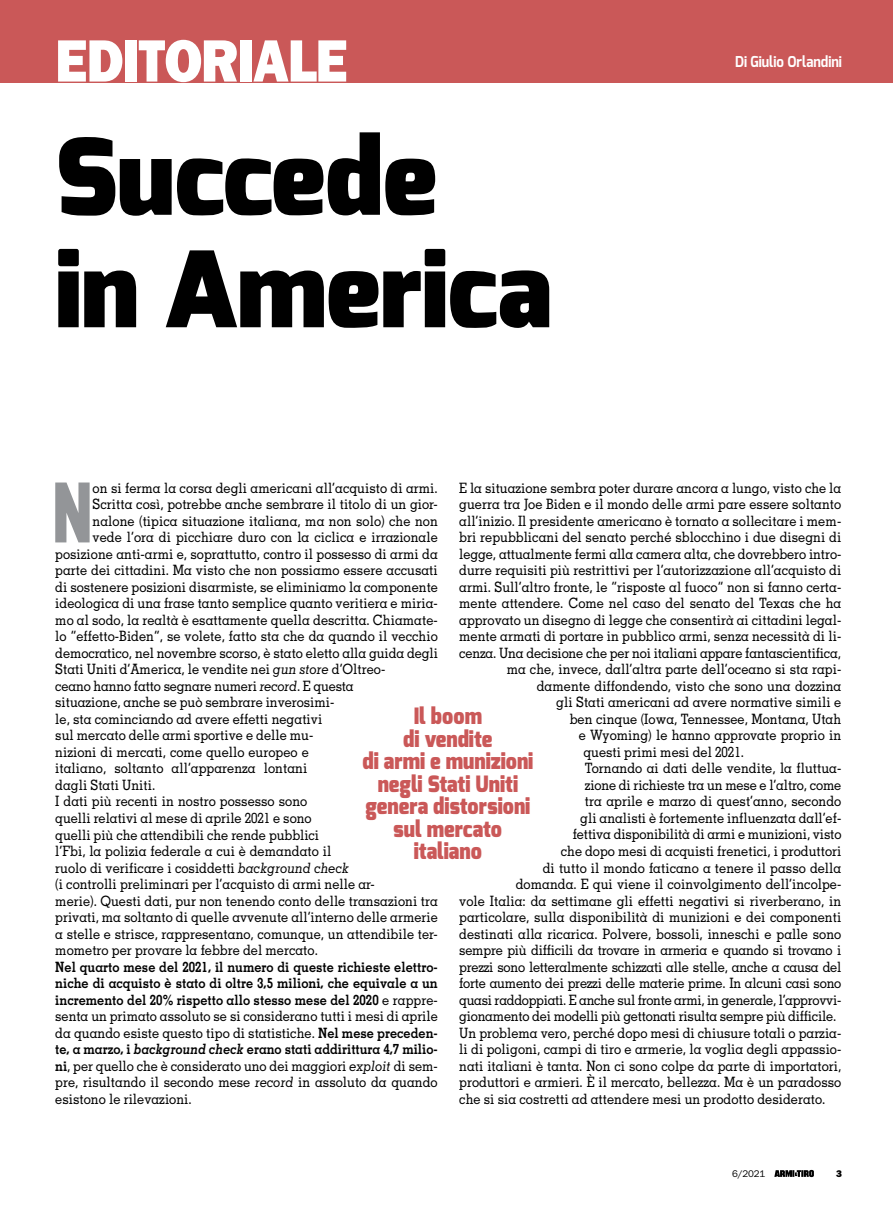
<style>
.page{position:relative;width:893px;height:1212px;background:#fff}
.page>*{position:absolute;margin:0;border:0;box-sizing:border-box;transform-origin:0 0}
.t1{font:900 105px/112.5px "Exo";letter-spacing:-.01em;color:#000}
.t2{font:900 81.9px "Exo";color:#939598;scale:.7 1}
.t3{font:60px "ITC Franklin Gothic Std Hvy";letter-spacing:-.02em;color:#fff;scale:.9 1}
.t4{font:900 22.5px/22.5px "Exo";color:#ca5858;text-align:center;scale:.9 1}
.t5{font:700 15px "Exo";color:#fff;scale:.9 1}
.t6{font:500 14.25px/16.5px "Memphis";color:#000;text-align:justify;scale:.9 1}
.t7{font:500 14.25px "Memphis";letter-spacing:-.02em;color:#000;scale:.9 1}
.t8{font:500 14.25px "Memphis";letter-spacing:-.025em;color:#000;scale:.9 1}
.t9{font:9.75px "ITC Franklin Gothic Std";color:#000}
.t10{font:9.75px "ITC Franklin Gothic Std Hvy";color:#000}
.s1{font-style:italic}
.s2{font-weight:700}
.s3{font-weight:700;font-style:italic}
</style>
<div class="page">
<div style="left:0;top:0;width:893px;height:83px;background:#ca5858"></div>
<svg style="left:774px;top:1170px;width:40px;height:7px"></svg>
<h3 class="t3" style="left:55px;top:26px;width:327px">EDITORIALE</h3>
<h1 class="t1" style="left:55px;top:122px;width:498px">Succede<br>in America</h1>
<p class="t5" style="left:735px;top:52px;width:120px">Di Giulio Orlandini</p>
<h2 class="t2" style="left:53px;top:460px;width:57px">N</h2>
<p class="t6" style="left:93px;top:479px;width:385px">on si ferma la corsa degli americani all’acquisto di armi.</p>
<p class="t6" style="left:459px;top:479px;width:426px">E la situazione sembra poter durare ancora a lungo, visto che la</p>
<p class="t6" style="left:459px;top:496px;width:426px">guerra tra Joe Biden e il mondo delle armi pare essere soltanto</p>
<p class="t6" style="left:459px;top:512px;width:426px">all’inizio. Il presidente americano è tornato a sollecitare i mem-</p>
<p class="t6" style="left:459px;top:529px;width:426px">bri repubblicani del senato perché sblocchino i due disegni di</p>
<p class="t6" style="left:459px;top:545px;width:426px">legge, attualmente fermi alla camera alta, che dovrebbero intro-</p>
<p class="t6" style="left:459px;top:562px;width:426px">durre requisiti più restrittivi per l’autorizzazione all’acquisto di</p>
<p class="t6" style="left:459px;top:578px;width:426px">armi. Sull’altro fronte, le “risposte al fuoco” non si fanno certa-</p>
<p class="t6" style="left:459px;top:595px;width:426px">mente attendere. Come nel caso del senato del Texas che ha</p>
<p class="t6" style="left:459px;top:611px;width:426px">approvato un disegno di legge che consentirà ai cittadini legal-</p>
<p class="t6" style="left:459px;top:628px;width:426px">mente armati di portare in pubblico armi, senza necessità di li-</p>
<p class="t6" style="left:459px;top:644px;width:426px">cenza. Una decisione che per noi italiani appare fantascientifica,</p>
<p class="t6" style="left:507px;top:661px;width:373px">ma che, invece, dall’altra parte dell’oceano si sta rapi-</p>
<p class="t6" style="left:537px;top:677px;width:340px">damente diffondendo, visto che sono una dozzina</p>
<p class="t6" style="left:556px;top:694px;width:318px">gli Stati americani ad avere normative simili e</p>
<p class="t6" style="left:570px;top:710px;width:303px">ben cinque (Iowa, Tennessee, Montana, Utah</p>
<p class="t6" style="left:579px;top:727px;width:293px">e Wyoming) le hanno approvate proprio in</p>
<p class="t6" style="left:583px;top:743px;width:180px">questi primi mesi del 2021.</p>
<p class="t6" style="left:585px;top:760px;width:286px">Tornando ai dati delle vendite, la fluttua-</p>
<p class="t6" style="left:585px;top:776px;width:287px">zione di richieste tra un mese e l’altro, come</p>
<p class="t6" style="left:585px;top:793px;width:286px">tra aprile e marzo di quest’anno, secondo</p>
<p class="t6" style="left:580px;top:809px;width:292px">gli analisti è fortemente influenzata dall’ef-</p>
<p class="t6" style="left:573px;top:826px;width:300px">fettiva disponibilità di armi e munizioni, visto</p>
<p class="t6" style="left:561px;top:842px;width:313px">che dopo mesi di acquisti frenetici, i produttori</p>
<p class="t6" style="left:543px;top:859px;width:333px">di tutto il mondo faticano a tenere il passo della</p>
<p class="t6" style="left:516px;top:875px;width:363px">domanda. E qui viene il coinvolgimento dell’incolpe-</p>
<p class="t6" style="left:459px;top:892px;width:426px">vole Italia: da settimane gli effetti negativi si riverberano, in</p>
<p class="t6" style="left:459px;top:908px;width:426px">particolare, sulla disponibilità di munizioni e dei componenti</p>
<p class="t6" style="left:459px;top:925px;width:426px">destinati alla ricarica. Polvere, bossoli, inneschi e palle sono</p>
<p class="t7" style="left:459px;top:941px;width:426px">sempre più difficili da trovare in armeria e quando si trovano i</p>
<p class="t7" style="left:459px;top:958px;width:426px">prezzi sono letteralmente schizzati alle stelle, anche a causa del</p>
<p class="t7" style="left:459px;top:974px;width:426px">forte aumento dei prezzi delle materie prime. In alcuni casi sono</p>
<p class="t8" style="left:459px;top:991px;width:426px">quasi raddoppiati. E anche sul fronte armi, in generale, l’approvvi-</p>
<p class="t7" style="left:459px;top:1007px;width:420px">gionamento dei modelli più gettonati risulta sempre più difficile.</p>
<p class="t6" style="left:459px;top:1024px;width:426px">Un problema vero, perché dopo mesi di chiusure totali o parzia-</p>
<p class="t6" style="left:459px;top:1040px;width:426px">li di poligoni, campi di tiro e armerie, la voglia degli appassio-</p>
<p class="t6" style="left:459px;top:1057px;width:426px">nati italiani è tanta. Non ci sono colpe da parte di importatori,</p>
<p class="t6" style="left:459px;top:1073px;width:426px">produttori e armieri. È il mercato, bellezza. Ma è un paradosso</p>
<p class="t6" style="left:459px;top:1090px;width:408px">che si sia costretti ad attendere mesi un prodotto desiderato.</p>
<p class="t6" style="left:93px;top:496px;width:385px">Scritta così, potrebbe anche sembrare il titolo di un gior-</p>
<p class="t6" style="left:93px;top:512px;width:385px">nalone (tipica situazione italiana, ma non solo) che non</p>
<p class="t6" style="left:93px;top:529px;width:385px">vede l’ora di picchiare duro con la ciclica e irrazionale</p>
<p class="t6" style="left:55px;top:545px;width:427px">posizione anti-armi e, soprattutto, contro il possesso di armi da</p>
<p class="t6" style="left:55px;top:562px;width:427px">parte dei cittadini. Ma visto che non possiamo essere accusati</p>
<p class="t6" style="left:55px;top:578px;width:427px">di sostenere posizioni disarmiste, se eliminiamo la componente</p>
<p class="t6" style="left:55px;top:595px;width:426px">ideologica di una frase tanto semplice quanto veritiera e miria-</p>
<p class="t6" style="left:55px;top:611px;width:427px">mo al sodo, la realtà è esattamente quella descritta. Chiamate-</p>
<p class="t6" style="left:55px;top:628px;width:427px">lo “effetto-Biden”, se volete, fatto sta che da quando il vecchio</p>
<p class="t6" style="left:55px;top:644px;width:427px">democratico, nel novembre scorso, è stato eletto alla guida degli</p>
<p class="t6" style="left:55px;top:661px;width:368px">Stati Uniti d’America, le vendite nei <span class="s1">gun store</span> d’Oltreo-</p>
<p class="t6" style="left:55px;top:677px;width:333px">ceano hanno fatto segnare numeri <span class="s1">record</span>. E questa</p>
<p class="t6" style="left:55px;top:694px;width:312px">situazione, anche se può sembrare inverosimi-</p>
<p class="t6" style="left:55px;top:710px;width:298px">le, sta cominciando ad avere effetti negativi</p>
<p class="t6" style="left:55px;top:727px;width:288px">sul mercato delle armi sportive e delle mu-</p>
<p class="t6" style="left:55px;top:743px;width:283px">nizioni di mercati, come quello europeo e</p>
<p class="t6" style="left:55px;top:760px;width:282px">italiano, soltanto all’apparenza lontani</p>
<p class="t6" style="left:55px;top:776px;width:113px">dagli Stati Uniti.</p>
<p class="t6" style="left:55px;top:793px;width:282px">I dati più recenti in nostro possesso sono</p>
<p class="t6" style="left:55px;top:809px;width:286px">quelli relativi al mese di aprile 2021 e sono</p>
<p class="t6" style="left:55px;top:826px;width:295px">quelli più che attendibili che rende pubblici</p>
<p class="t6" style="left:55px;top:842px;width:308px">l’Fbi, la polizia federale a cui è demandato il</p>
<p class="t6" style="left:55px;top:859px;width:328px">ruolo di verificare i cosiddetti <span class="s1">background check</span></p>
<p class="t6" style="left:55px;top:875px;width:357px">(i controlli preliminari per l’acquisto di armi nelle ar-</p>
<p class="t6" style="left:55px;top:892px;width:427px">merie). Questi dati, pur non tenendo conto delle transazioni tra</p>
<p class="t6" style="left:55px;top:908px;width:427px">privati, ma soltanto di quelle avvenute all’interno delle armerie</p>
<p class="t6" style="left:55px;top:925px;width:427px">a stelle e strisce, rappresentano, comunque, un attendibile ter-</p>
<p class="t6" style="left:55px;top:941px;width:293px">mometro per provare la febbre del mercato.</p>
<p class="t6" style="left:55px;top:958px;width:427px"><span class="s2">Nel quarto mese del 2021, il numero di queste richieste elettro&shy;niche di acquisto è stato di oltre 3,5 milioni, che equivale a un incremento del 20% rispetto allo stesso mese del 2020</span> e rappre&shy;senta un primato assoluto se si considerano tutti i mesi di aprile da quando esiste questo tipo di statistiche. <span class="s2">Nel mese preceden&shy;te, a marzo, i</span> <span class="s3">background check</span> <span class="s2">erano stati addirittura 4,7 milio&shy;ni</span>, per quello che è considerato uno dei maggiori <span class="s1">exploit</span> di sem&shy;pre, risultando il secondo mese <span class="s1">record</span> in assoluto da quando esistono le rilevazioni.</p>
<h3 class="t4" style="left:362px;top:705px;width:192px">Il boom<br>di vendite<br>di armi e munizioni negli Stati Uniti genera distorsioni sul mercato italiano</h3>
<p class="t9" style="left:732px;top:1168px;width:35px">6/2021</p>
<p class="t10" style="left:836px;top:1168px;width:7px">3</p>
</div>
